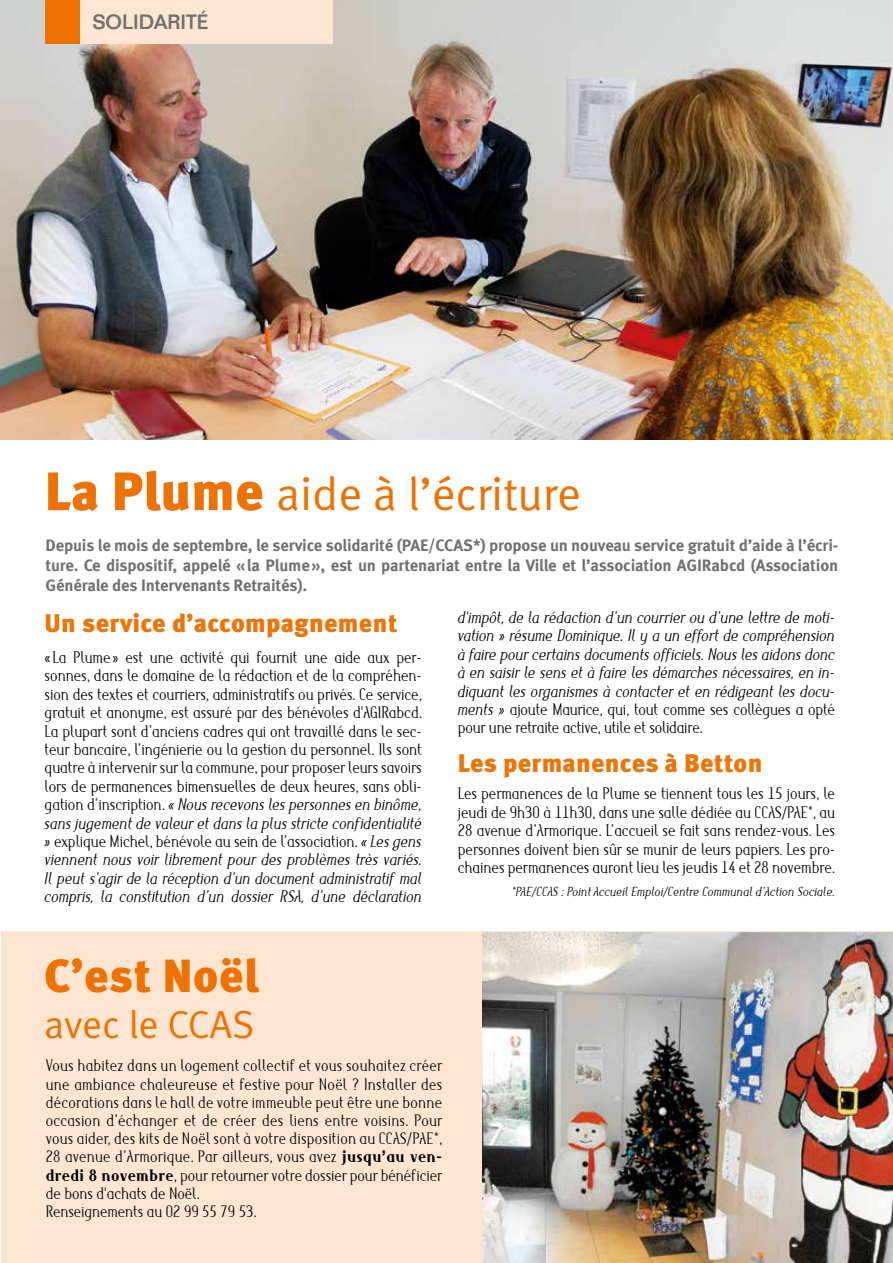
<style>
.page{position:relative;width:893px;height:1263px;background:#fff}
.page>*{position:absolute;margin:0;border:0;box-sizing:border-box;transform-origin:0 0}
.t1{font:46.5px "Meta Normal";color:#ee7203}
.t2{font:900 46.5px "Meta Pro";letter-spacing:.01em;color:#ee7203}
.t3{font:39px "Meta Normal";color:#ee7203}
.t4{font:900 25.5px "Meta Pro";letter-spacing:.01em;color:#ed7507}
.t5{font:500 20.25px "Folio Std";color:#707071}
.t6{font:300 17.4px/18.5px "Maverick";color:#000;text-align:justify;scale:.88 1}
.t7{font:italic 300 17.4px/18.5px "Maverick";letter-spacing:-.005em;color:#000;text-align:justify;scale:.88 1}
.t8{font:300 17.1px/18.1px "Maverick";letter-spacing:.02em;color:#000;scale:.88 1}
.t9{font:700 16.5px/19.8px "Meta Pro";letter-spacing:-.01em;color:#707071;text-align:justify}
.t10{font:italic 300 13.5px "Maverick";letter-spacing:.01em;color:#000;scale:.88 1}
.s1{font-family:"Meta Pro";font-weight:900;font-size:54px}
.s2{font-style:italic}
.s3{font-style:normal}
.s4{font-weight:700}
</style>
<div class="page">
<div style="left:2px;top:931px;width:891px;height:332px;background:#fde6d1"></div>
<img style="left:0;top:0;width:893px;height:439px">
<img style="left:482px;top:932px;width:411px;height:331px">
<div style="left:78px;top:0;width:254px;height:43px;background:#fde6d1"></div>
<div style="left:46px;top:0;width:34px;height:43px;background:#ee7203"></div>
<p class="t5" style="left:93px;top:9px;width:117px">SOLIDARITÉ</p>
<h1 class="t1" style="left:45px;top:467px;width:538px"><span class="s1">La Plume</span> aide à l’écriture</h1>
<p class="t9" style="left:46px;top:536px;width:794px;text-indent:427px">*) propose un nouveau service gratuit d’aide à l’écri&shy;ture. Ce dispositif, appelé «la Plume», est un partenariat entre la Ville et l’association AGIRabcd (Association Générale des Intervenants Retraités).</p>
<p class="t9" style="left:46px;top:536px;width:400px">Depuis le mois de septembre, le service solidarité (PAE/CCAS</p>
<h3 class="t4" style="left:45px;top:607px;width:354px">Un service d’accompagnement</h3>
<p class="t6" style="left:45px;top:648px;width:431px">« La Plume » est une activité qui fournit une aide aux per&shy;sonnes, dans le domaine de la rédaction et de la compréhen&shy;sion des textes et courriers, administratifs ou privés. Ce service, gratuit et anonyme, est assuré par des bénévoles d'AGIRabcd.<br>La plupart sont d’anciens cadres qui ont travaillé dans le sec&shy;teur bancaire, l’ingénierie ou la gestion du personnel. Ils sont quatre à intervenir sur la commune, pour proposer leurs savoirs lors de permanences bimensuelles de deux heures, sans obli&shy;gation d’inscription. <span class="s2">« Nous recevons les personnes en binôme, sans jugement de valeur et dans la plus stricte confidentialité »</span> explique Michel, bénévole au sein de l’association. <span class="s2">« Les gens viennent nous voir librement pour des problèmes très variés.<br>Il peut s’agir de la réception d’un document administratif mal compris, la constitution d’un dossier RSA, d’une déclaration</span></p>
<p class="t7" style="left:458px;top:608px;width:430px">d'impôt, de la rédaction d’un courrier ou d’une lettre de moti&shy;vation » résume Dominique. Il y a un effort de compréhension à faire pour certains documents officiels. Nous les aidons donc à en saisir le sens et à faire les démarches nécessaires, en in&shy;diquant les organismes à contacter et en rédigeant les docu&shy;ments » <span class="s3">ajoute Maurice, qui, tout comme ses collègues a opté pour une retraite active, utile et solidaire.</span></p>
<h3 class="t4" style="left:458px;top:747px;width:306px">Les permanences à Betton</h3>
<p class="t6" style="left:458px;top:784px;width:431px">Les permanences de la Plume se tiennent tous les 15 jours, le jeudi de 9h30 à 11h30, dans une salle dédiée au CCAS/PAE*, au 28 avenue d’Armorique. L’accueil se fait sans rendez-vous. Les personnes doivent bien sûr se munir de leurs papiers. Les pro&shy;chaines permanences auront lieu les jeudis 14 et 28 novembre.</p>
<p class="t10" style="left:512px;top:884px;width:369px">*PAE/CCAS : Point Accueil emploi/centre communal d’action sociale.</p>
<h1 class="t2" style="left:44px;top:946px;width:216px">C’est Noël</h1>
<h2 class="t3" style="left:44px;top:1002px;width:212px">avec le CCAS</h2>
<p class="t8" style="left:46px;top:1056px;width:453px">Vous habitez dans un logement collectif et vous souhaitez créer une ambiance chaleureuse et festive pour Noël ? Installer des décorations dans le hall de votre immeuble peut être une bonne occasion d’échanger et de créer des liens entre voisins. Pour vous aider, des kits de Noël sont à votre disposition au CCAS/PAE*, 28 avenue d’Armorique. Par ailleurs, vous avez <span class="s4">jusqu’au ven&shy;dredi 8 novembre</span>, pour retourner votre dossier pour bénéficier de bons d'achats de Noël.<br>Renseignements au 02 99 55 79 53.</p>
</div>
